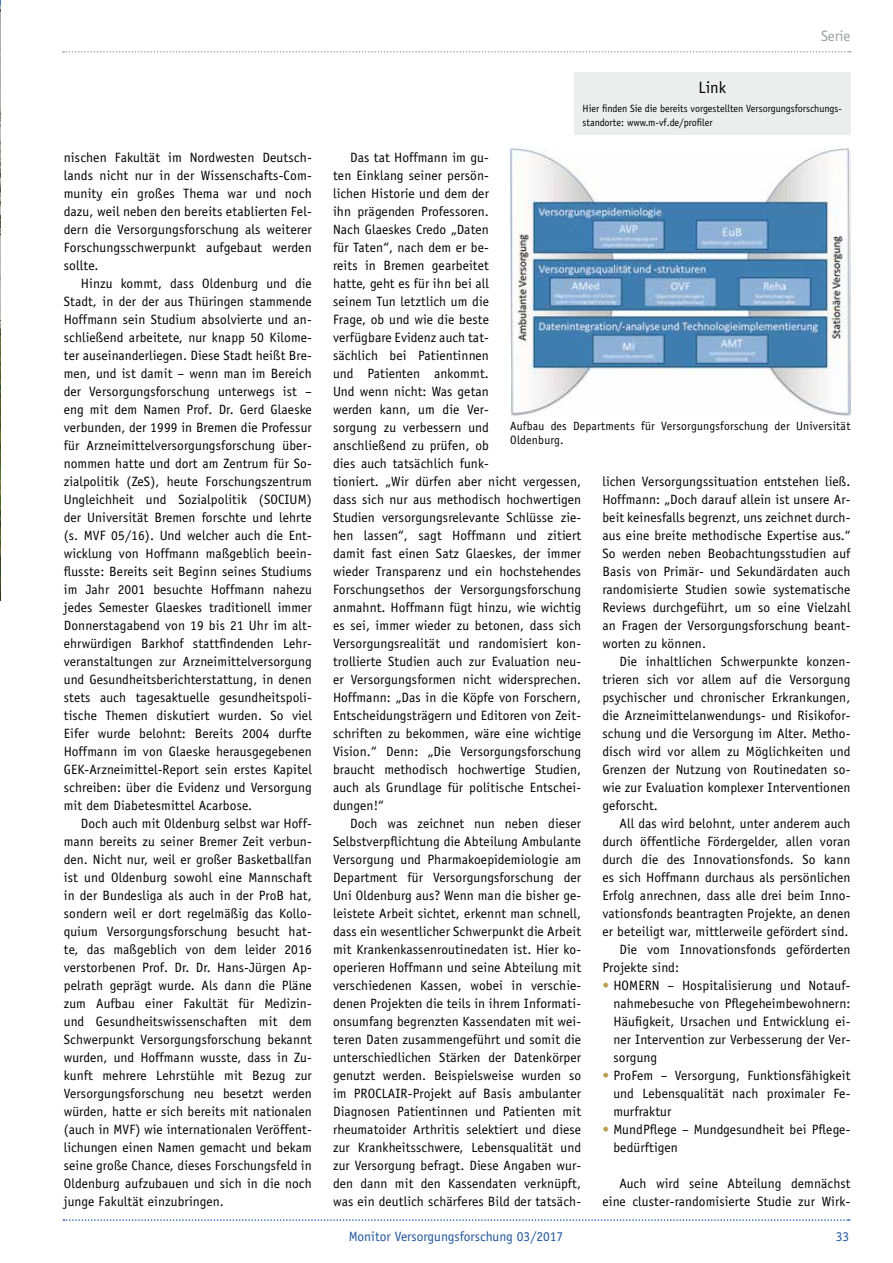
<style>
.page{position:relative;width:893px;height:1263px;background:#fff}
.page>*{position:absolute;margin:0;border:0;box-sizing:border-box;transform-origin:0 0}
.t1{font:16.5px "Officina Sans";color:#000}
.t2{font:15px "Officina Sans";color:#9c9e9f}
.t3{font:13.5px/18px "Officina Sans";letter-spacing:.01em;color:#000;text-align:justify}
.t4{font:13.5px "Officina Sans";color:#1e549e}
.t5{font:12px/14.4px "Officina Sans";letter-spacing:.02em;color:#000}
.t6{font:10.5px/14.4px "Officina Sans";color:#000;scale:.96 1}
.s1{color:#bd9e55}
</style>
<div class="page">
<svg style="left:63px;top:51px;width:788px;height:2px"></svg>
<svg style="left:63px;top:1219px;width:787px;height:2px"></svg>
<img style="left:0;top:0;width:1px;height:601px">
<div style="left:574px;top:72px;width:276px;height:62px;background:#eceded"></div>
<img style="left:510px;top:149px;width:340px;height:268px">
<p class="t3" style="left:64px;top:148px;width:250px">nischen Fakultät im Nordwesten Deutsch&shy;lands nicht nur in der Wissenschafts-Com&shy;munity ein großes Thema war und noch dazu, weil neben den bereits etablierten Fel&shy;dern die Versorgungsforschung als weiterer Forschungsschwerpunkt aufgebaut werden sollte.</p>
<p class="t3" style="left:64px;top:274px;width:250px;text-indent:17px">Hinzu kommt, dass Oldenburg und die Stadt, in der der aus Thüringen stammende Hoffmann sein Studium absolvierte und an&shy;schließend arbeitete, nur knapp 50 Kilome&shy;ter auseinanderliegen. Diese Stadt heißt Bre&shy;men, und ist damit – wenn man im Bereich der Versorgungsforschung unterwegs ist – eng mit dem Namen Prof. Dr. Gerd Glaeske verbunden, der 1999 in Bremen die Professur für Arzneimittelversorgungsforschung über&shy;nommen hatte und dort am Zentrum für So&shy;zialpolitik (ZeS), heute Forschungszentrum Ungleichheit und Sozialpolitik (SOCIUM) der Universität Bremen forschte und lehrte (s. MVF 05/16). Und welcher auch die Ent&shy;wicklung von Hoffmann maßgeblich beein&shy;flusste: Bereits seit Beginn seines Studiums im Jahr 2001 besuchte Hoffmann nahezu jedes Semester Glaeskes traditionell immer Donnerstagabend von 19 bis 21 Uhr im alt&shy;ehrwürdigen Barkhof stattfindenden Lehr&shy;veranstaltungen zur Arzneimittelversorgung und Gesundheitsberichterstattung, in denen stets auch tagesaktuelle gesundheitspoli&shy;tische Themen diskutiert wurden. So viel Eifer wurde belohnt: Bereits 2004 durfte Hoffmann im von Glaeske herausgegebenen GEK-Arzneimittel-Report sein erstes Kapitel schreiben: über die Evidenz und Versorgung mit dem Diabetesmittel Acarbose.</p>
<p class="t3" style="left:64px;top:814px;width:250px;text-indent:17px">Doch auch mit Oldenburg selbst war Hoff&shy;mann bereits zu seiner Bremer Zeit verbun&shy;den. Nicht nur, weil er großer Basketballfan ist und Oldenburg sowohl eine Mannschaft in der Bundesliga als auch in der ProB hat, sondern weil er dort regelmäßig das Kollo&shy;quium Versorgungsforschung besucht hat&shy;te, das maßgeblich von dem leider 2016 verstorbenen Prof. Dr. Dr. Hans-Jürgen Ap&shy;pelrath geprägt wurde. Als dann die Pläne zum Aufbau einer Fakultät für Medizin&shy;und Gesundheitswissenschaften mit dem Schwerpunkt Versorgungsforschung bekannt wurden, und Hoffmann wusste, dass in Zu&shy;kunft mehrere Lehrstühle mit Bezug zur Versorgungsforschung neu besetzt werden würden, hatte er sich bereits mit nationalen (auch in MVF) wie internationalen Veröffent&shy;lichungen einen Namen gemacht und bekam seine große Chance, dieses Forschungsfeld in Oldenburg aufzubauen und sich in die noch junge Fakultät einzubringen.</p>
<p class="t2" style="left:821px;top:27px;width:31px">Serie</p>
<p class="t1" style="left:698px;top:78px;width:29px">Link</p>
<p class="t6" style="left:583px;top:101px;width:272px">Hier finden Sie die bereits vorgestellten Versorgungsforschungs&shy;standorte: www.m-vf.de/profiler</p>
<p class="t3" style="left:333px;top:148px;width:250px;text-align:left;text-indent:17px">Das tat Hoffmann im gu-<br>ten Einklang seiner persön-<br>lichen Historie und dem der<br>ihn prägenden Professoren.<br>Nach Glaeskes Credo „Daten<br>für Taten“, nach dem er be-<br>reits in Bremen gearbeitet<br>hatte, geht es für ihn bei all<br>seinem Tun letztlich um die<br>Frage, ob und wie die beste<br>verfügbare Evidenz auch tat-<br>sächlich bei Patientinnen<br>und Patienten ankommt.<br>Und wenn nicht: Was getan<br>werden kann, um die Ver-<br>sorgung zu verbessern und<br>anschließend zu prüfen, ob<br>dies auch tatsächlich funk-<br>tioniert. „Wir dürfen aber nicht vergessen, dass sich nur aus methodisch hochwertigen Studien versorgungsrelevante Schlüsse zie&shy;hen lassen“, sagt Hoffmann und zitiert damit fast einen Satz Glaeskes, der immer wieder Transparenz und ein hochstehendes Forschungsethos der Versorgungsforschung anmahnt. Hoffmann fügt hinzu, wie wichtig es sei, immer wieder zu betonen, dass sich Versorgungsrealität und randomisiert kon&shy;trollierte Studien auch zur Evaluation neu&shy;er Versorgungsformen nicht widersprechen.<br>Hoffmann: „Das in die Köpfe von Forschern, Entscheidungsträgern und Editoren von Zeit&shy;schriften zu bekommen, wäre eine wichtige Vision.“ Denn: „Die Versorgungsforschung braucht methodisch hochwertige Studien, auch als Grundlage für politische Entschei&shy;dungen!“</p>
<p class="t3" style="left:333px;top:814px;width:250px;text-indent:17px">Doch was zeichnet nun neben dieser Selbstverpflichtung die Abteilung Ambulante Versorgung und Pharmakoepidemiologie am Department für Versorgungsforschung der Uni Oldenburg aus? Wenn man die bisher ge&shy;leistete Arbeit sichtet, erkennt man schnell, dass ein wesentlicher Schwerpunkt die Arbeit mit Krankenkassenroutinedaten ist. Hier ko&shy;operieren Hoffmann und seine Abteilung mit verschiedenen Kassen, wobei in verschie&shy;denen Projekten die teils in ihrem Informati&shy;onsumfang begrenzten Kassendaten mit wei&shy;teren Daten zusammengeführt und somit die unterschiedlichen Stärken der Datenkörper genutzt werden. Beispielsweise wurden so im PROCLAIR-Projekt auf Basis ambulanter Diagnosen Patientinnen und Patienten mit rheumatoider Arthritis selektiert und diese zur Krankheitsschwere, Lebensqualität und zur Versorgung befragt. Diese Angaben wur&shy;den dann mit den Kassendaten verknüpft, was ein deutlich schärferes Bild der tatsäch-</p>
<p class="t5" style="left:510px;top:419px;width:342px">Aufbau des Departments für Versorgungsforschung der Universität<br>Oldenburg.</p>
<p class="t3" style="left:602px;top:472px;width:250px">lichen Versorgungssituation entstehen ließ.<br>Hoffmann: „Doch darauf allein ist unsere Ar&shy;beit keinesfalls begrenzt, uns zeichnet durch&shy;aus eine breite methodische Expertise aus.“ So werden neben Beobachtungsstudien auf Basis von Primär- und Sekundärdaten auch randomisierte Studien sowie systematische Reviews durchgeführt, um so eine Vielzahl an Fragen der Versorgungsforschung beant&shy;worten zu können.</p>
<p class="t3" style="left:602px;top:652px;width:250px;text-indent:17px">Die inhaltlichen Schwerpunkte konzen&shy;trieren sich vor allem auf die Versorgung psychischer und chronischer Erkrankungen, die Arzneimittelanwendungs- und Risikofor&shy;schung und die Versorgung im Alter. Metho&shy;disch wird vor allem zu Möglichkeiten und Grenzen der Nutzung von Routinedaten so&shy;wie zur Evaluation komplexer Interventionen geforscht.</p>
<p class="t3" style="left:619px;top:814px;width:233px">All das wird belohnt, unter anderem auch</p>
<p class="t3" style="left:602px;top:832px;width:250px">durch öffentliche Fördergelder, allen voran</p>
<p class="t3" style="left:602px;top:850px;width:250px">durch die des Innovationsfonds. So kann</p>
<p class="t3" style="left:602px;top:868px;width:250px">es sich Hoffmann durchaus als persönlichen</p>
<p class="t3" style="left:602px;top:886px;width:250px">Erfolg anrechnen, dass alle drei beim Inno-</p>
<p class="t3" style="left:602px;top:904px;width:250px">vationsfonds beantragten Projekte, an denen</p>
<p class="t3" style="left:602px;top:922px;width:247px">er beteiligt war, mittlerweile gefördert sind.</p>
<p class="t3" style="left:619px;top:940px;width:233px">Die vom Innovationsfonds geförderten</p>
<p class="t3" style="left:602px;top:958px;width:78px">Projekte sind:</p>
<p class="t3" style="left:613px;top:976px;width:239px;text-indent:-11px"><span class="s1">•</span> HOMERN – Hospitalisierung und Notauf&shy;nahmebesuche von Pflegeheimbewohnern:<br>Häufigkeit, Ursachen und Entwicklung ei&shy;ner Intervention zur Verbesserung der Ver&shy;sorgung</p>
<p class="t3" style="left:613px;top:1066px;width:239px;text-indent:-11px"><span class="s1">•</span> ProFem – Versorgung, Funktionsfähigkeit und Lebensqualität nach proximaler Fe&shy;murfraktur</p>
<p class="t3" style="left:613px;top:1120px;width:239px;text-indent:-11px"><span class="s1">•</span> MundPflege – Mundgesundheit bei Pflege&shy;bedürftigen</p>
<p class="t3" style="left:602px;top:1174px;width:250px;text-align:right">Auch wird seine Abteilung demnächst eine cluster-randomisierte Studie zur Wirk-</p>
<p class="t4" style="left:349px;top:1228px;width:216px">Monitor Versorgungsforschung 03/2017</p>
<p class="t4" style="left:836px;top:1228px;width:15px">33</p>
</div>
